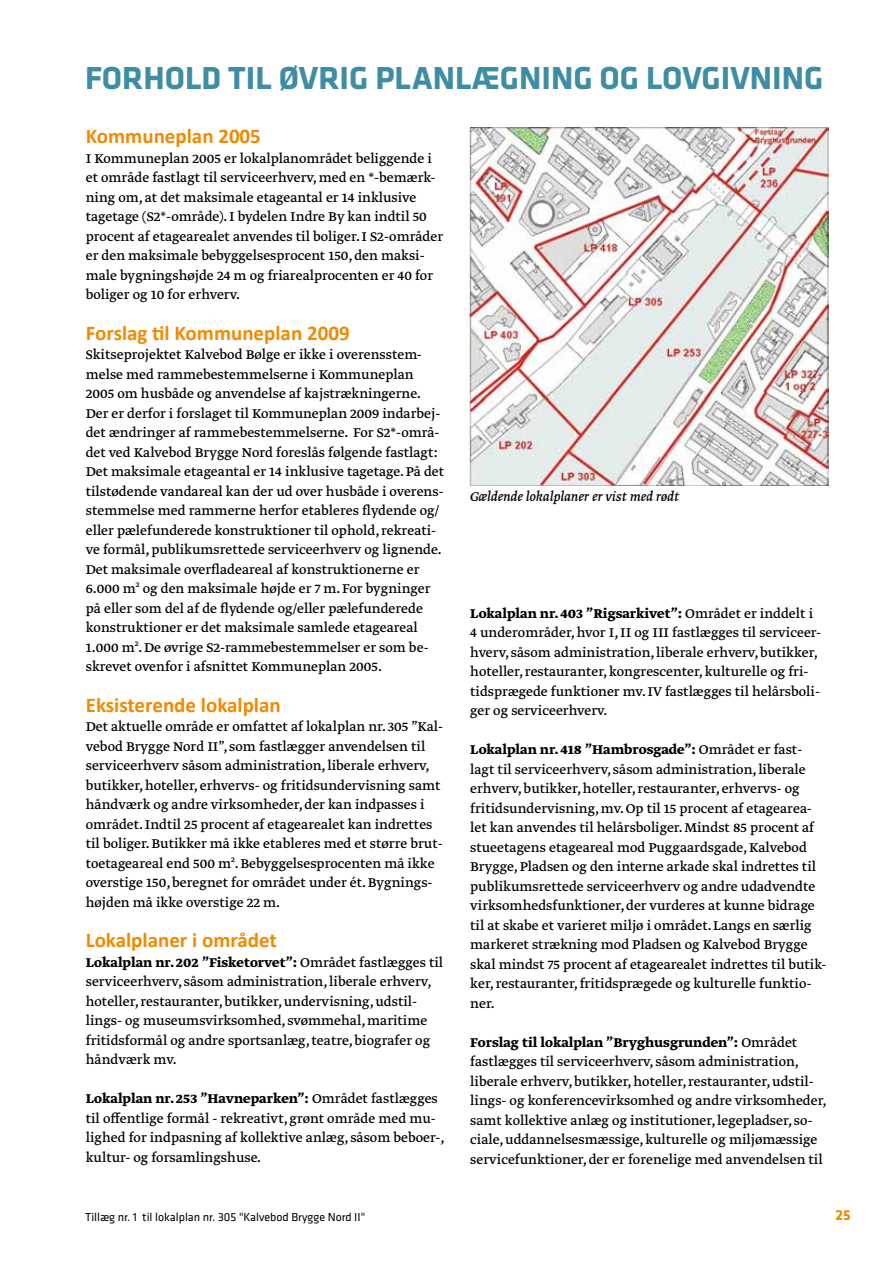
<style>
.page{position:relative;width:893px;height:1263px;background:#fff}
.page>*{position:absolute;margin:0;border:0;box-sizing:border-box;transform-origin:0 0}
.t1{font:700 33px "Klavika";color:#3f8da4}
.t2{font:700 21px "Calibri";color:#f08a00}
.t3{font:15px/19.5px "Greta Text";color:#000}
.t4{font:italic 15px "Greta Text";color:#000}
.t5{font:700 15px "Klavika";color:#f08a00}
.t6{font:12px "Klavika";color:#000}
.s1{font-weight:700}
</style>
<div class="page">
<img style="left:470px;top:128px;width:358px;height:357px">
<h1 class="t1" style="left:85px;top:65px;width:740px">FORHOLD TIL ØVRIG PLANLÆGNING OG LOVGIVNING</h1>
<h2 class="t2" style="left:86px;top:123px;width:177px">Kommuneplan 2005</h2>
<p class="t3" style="left:86px;top:149px;width:359px">I Kommuneplan 2005 er lokalplanområdet beliggende i et område fastlagt til serviceerhverv, med en *-bemærk&shy;ning om, at det maksimale etageantal er 14 inklusive tagetage (S2*-område). I bydelen Indre By kan indtil 50 procent af etagearealet anvendes til boliger. I S2-områder er den maksimale bebyggelsesprocent 150, den maksi&shy;male bygningshøjde 24 m og friarealprocenten er 40 for boliger og 10 for erhverv.</p>
<h2 class="t2" style="left:86px;top:320px;width:265px">Forslag til Kommuneplan 2009</h2>
<p class="t3" style="left:86px;top:346px;width:360px">Skitseprojektet Kalvebod Bølge er ikke i overensstem&shy;melse med rammebestemmelserne i Kommuneplan 2005 om husbåde og anvendelse af kajstrækningerne.<br>Der er derfor i forslaget til Kommuneplan 2009 indarbej&shy;det ændringer af rammebestemmelserne. For S2*-områ&shy;det ved Kalvebod Brygge Nord foreslås følgende fastlagt:<br>Det maksimale etageantal er 14 inklusive tagetage. På det tilstødende vandareal kan der ud over husbåde i overens&shy;stemmelse med rammerne herfor etableres flydende og/ eller pælefunderede konstruktioner til ophold, rekreati&shy;ve formål, publikumsrettede serviceerhverv og lignende.<br>Det maksimale overfladeareal af konstruktionerne er 6.000 m² og den maksimale højde er 7 m. For bygninger på eller som del af de flydende og/eller pælefunderede konstruktioner er det maksimale samlede etageareal 1.000 m². De øvrige S2-rammebestemmelser er som be&shy;skrevet ovenfor i afsnittet Kommuneplan 2005.</p>
<h2 class="t2" style="left:86px;top:697px;width:196px">Eksisterende lokalplan</h2>
<p class="t3" style="left:86px;top:718px;width:359px">Det aktuelle område er omfattet af lokalplan nr. 305 ”Kal&shy;vebod Brygge Nord II”, som fastlægger anvendelsen til serviceerhverv såsom administration, liberale erhverv, butikker, hoteller, erhvervs- og fritidsundervisning samt håndværk og andre virksomheder, der kan indpasses i området. Indtil 25 procent af etagearealet kan indrettes til boliger. Butikker må ikke etableres med et større brut&shy;toetageareal end 500 m². Bebyggelsesprocenten må ikke overstige 150, beregnet for området under ét. Bygnings&shy;højden må ikke overstige 22 m.</p>
<h2 class="t2" style="left:86px;top:932px;width:192px">Lokalplaner i området</h2>
<p class="t3" style="left:86px;top:953px;width:359px"><span class="s1">Lokalplan nr. 202 ”Fisketorvet”:</span> Området fastlægges til serviceerhverv, såsom administration, liberale erhverv, hoteller, restauranter, butikker, undervisning, udstil&shy;lings- og museumsvirksomhed, svømmehal, maritime fritidsformål og andre sportsanlæg, teatre, biografer og håndværk mv.</p>
<p class="t3" style="left:86px;top:1090px;width:360px"><span class="s1">Lokalplan nr. 253 ”Havneparken”:</span> Området fastlægges til offentlige formål - rekreativt, grønt område med mu&shy;lighed for indpasning af kollektive anlæg, såsom beboer-, kultur- og forsamlingshuse.</p>
<p class="t4" style="left:470px;top:490px;width:211px">Gældende lokalplaner er vist med rødt</p>
<p class="t3" style="left:470px;top:604px;width:352px"><span class="s1">Lokalplan nr. 403 ”Rigsarkivet”:</span> Området er inddelt i 4 underområder, hvor I, II og III fastlægges til serviceer&shy;hverv, såsom administration, liberale erhverv, butikker, hoteller, restauranter, kongrescenter, kulturelle og fri&shy;tidsprægede funktioner mv. IV fastlægges til helårsboli&shy;ger og serviceerhverv.</p>
<p class="t3" style="left:470px;top:741px;width:358px"><span class="s1">Lokalplan nr. 418 ”Hambrosgade”:</span> Området er fast&shy;lagt til serviceerhverv, såsom administration, liberale erhverv, butikker, hoteller, restauranter, erhvervs- og fritidsundervisning, mv. Op til 15 procent af etagearea&shy;let kan anvendes til helårsboliger. Mindst 85 procent af stueetagens etageareal mod Puggaardsgade, Kalvebod Brygge, Pladsen og den interne arkade skal indrettes til publikumsrettede serviceerhverv og andre udadvendte virksomhedsfunktioner, der vurderes at kunne bidrage til at skabe et varieret miljø i området. Langs en særlig markeret strækning mod Pladsen og Kalvebod Brygge skal mindst 75 procent af etagearealet indrettes til butik&shy;ker, restauranter, fritidsprægede og kulturelle funktio&shy;ner.</p>
<p class="t3" style="left:470px;top:1033px;width:358px"><span class="s1">Forslag til lokalplan ”Bryghusgrunden”:</span> Området fastlægges til serviceerhverv, såsom administration, liberale erhverv, butikker, hoteller, restauranter, udstil&shy;lings- og konferencevirksomhed og andre virksomheder, samt kollektive anlæg og institutioner, legepladser, so&shy;ciale, uddannelsesmæssige, kulturelle og miljømæssige servicefunktioner, der er forenelige med anvendelsen til</p>
<p class="t6" style="left:85px;top:1212px;width:282px">Tillæg nr. 1 til lokalplan nr. 305 "Kalvebod Brygge Nord II"</p>
<p class="t5" style="left:835px;top:1209px;width:17px">25</p>
</div>
